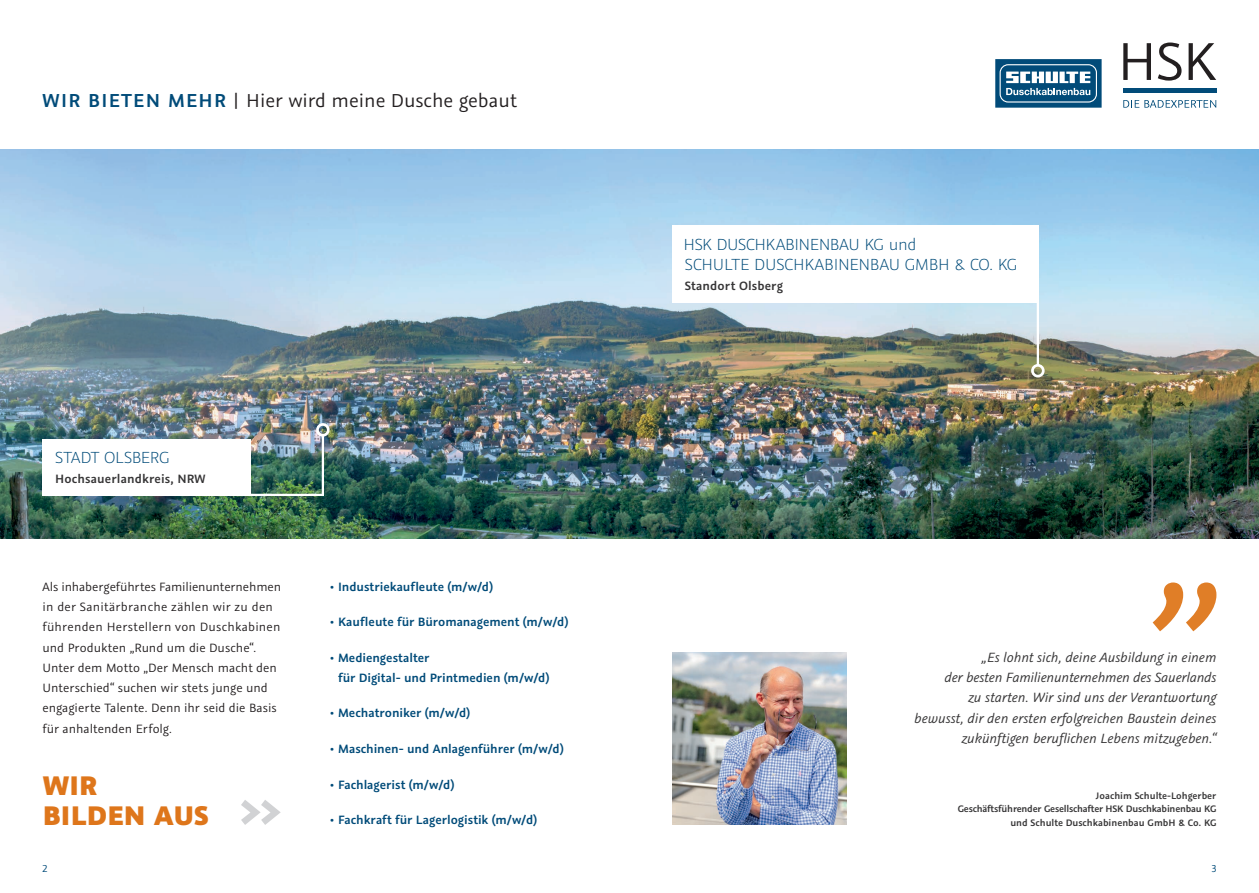
<style>
.page{position:relative;width:1259px;height:893px;background:#fff}
.page>*{position:absolute;margin:0;border:0;box-sizing:border-box;transform-origin:0 0}
.t1{font:800 30px/30px "Graublau Sans";letter-spacing:.01em;color:#de761b}
.t2{font:21px "Graublau Sans";color:#231f20}
.t3{font:300 18px/20.2px "Graublau Sans";letter-spacing:-.015em;color:#014b79}
.t4{font:italic 15px/20.2px "Graublau Sans";letter-spacing:-.005em;color:#363536;text-align:right}
.t5{font:13.5px/20.4px "Graublau Sans";letter-spacing:.005em;color:#231f20}
.t6{font:600 13.5px/20.2px "Graublau Sans";letter-spacing:-.005em;color:#014b79}
.t7{font:600 13.5px "Graublau Sans";letter-spacing:.01em;color:#363536}
.t8{font:11.25px "Graublau Sans";color:#014b79}
.t9{font:600 10.5px/13.5px "Graublau Sans";letter-spacing:-.01em;color:#363536;text-align:right}
.s1{font-weight:600;color:#014b79}
</style>
<div class="page">
<svg style="left:995px;top:59px;width:106px;height:49px;background:#40779a"></svg>
<svg style="left:1123px;top:43px;width:28px;height:37px"></svg>
<svg style="left:1157px;top:43px;width:24px;height:38px"></svg>
<svg style="left:1188px;top:43px;width:28px;height:37px"></svg>
<hr style="left:1123px;top:88px;width:93px;height:4px;background:#014b79">
<svg style="left:1123px;top:100px;width:93px;height:8px"></svg>
<img style="left:0;top:150px;width:1259px;height:388px">
<img style="left:672px;top:653px;width:174px;height:172px">
<svg style="left:1152px;top:582px;width:64px;height:49px"></svg>
<svg style="left:832px;top:280px;width:208px;height:88px;background:#a3afa5"></svg>
<div style="left:1031px;top:364px;width:13px;height:13px;border:3px solid #fff;border-radius:50%"></div>
<div style="left:672px;top:226px;width:367px;height:77px;background:#fff"></div>
<img style="left:117px;top:433px;width:208px;height:64px">
<div style="left:316px;top:423px;width:14px;height:14px;border:3px solid #fff;border-radius:50%"></div>
<div style="left:43px;top:439px;width:208px;height:57px;background:#fff"></div>
<svg style="left:241px;top:800px;width:40px;height:25px"></svg>
<h2 class="t2" style="left:43px;top:88px;width:476px"><span class="s1">WIR BIETEN MEHR</span> | Hier wird meine Dusche gebaut</h2>
<h3 class="t3" style="left:55px;top:447px;width:116px">STADT OLSBERG</h3>
<p class="t7" style="left:55px;top:470px;width:152px">Hochsauerlandkreis, NRW</p>
<p class="t5" style="left:43px;top:576px;width:240px">Als inhabergeführtes Familienunternehmen in der Sanitärbranche zählen wir zu den führenden Herstellern von Duschkabinen und Produkten „Rund um die Dusche“.<br>Unter dem Motto „Der Mensch macht den Unterschied“ suchen wir stets junge und engagierte Talente. Denn ihr seid die Basis für anhaltenden Erfolg.</p>
<h1 class="t1" style="left:43px;top:770px;width:168px">WIR<br>BILDEN AUS</h1>
<p class="t6" style="left:330px;top:576px;width:165px">• Industriekaufleute (m/w/d)</p>
<p class="t6" style="left:330px;top:612px;width:240px">• Kaufleute für Büromanagement (m/w/d)</p>
<p class="t6" style="left:338px;top:647px;width:213px;text-indent:-9px">• Mediengestalter<br>für Digital- und Printmedien (m/w/d)</p>
<p class="t6" style="left:330px;top:703px;width:142px">• Mechatroniker (m/w/d)</p>
<p class="t6" style="left:330px;top:738px;width:236px">• Maschinen- und Anlagenführer (m/w/d)</p>
<p class="t6" style="left:330px;top:774px;width:126px">• Fachlagerist (m/w/d)</p>
<p class="t6" style="left:330px;top:810px;width:209px">• Fachkraft für Lagerlogistik (m/w/d)</p>
<h3 class="t3" style="left:683px;top:234px;width:335px">HSK DUSCHKABINENBAU KG und<br>SCHULTE DUSCHKABINENBAU GMBH &amp; CO. KG</h3>
<p class="t7" style="left:685px;top:277px;width:100px">Standort Olsberg</p>
<p class="t4" style="left:914px;top:648px;width:304px">„Es lohnt sich, deine Ausbildung in einem<br>der besten Familienunternehmen des Sauerlands<br>zu starten. Wir sind uns der Verantwortung<br>bewusst, dir den ersten erfolgreichen Baustein deines zukünftigen beruflichen Lebens mitzugeben.“</p>
<p class="t9" style="left:957px;top:789px;width:260px">Joachim Schulte-Lohgerber<br>Geschäftsführender Gesellschafter HSK Duschkabinenbau KG und Schulte Duschkabinenbau GmbH &amp; Co. KG</p>
<p class="t8" style="left:43px;top:861px;width:6px">2</p>
<p class="t8" style="left:1211px;top:861px;width:6px">3</p>
</div>
